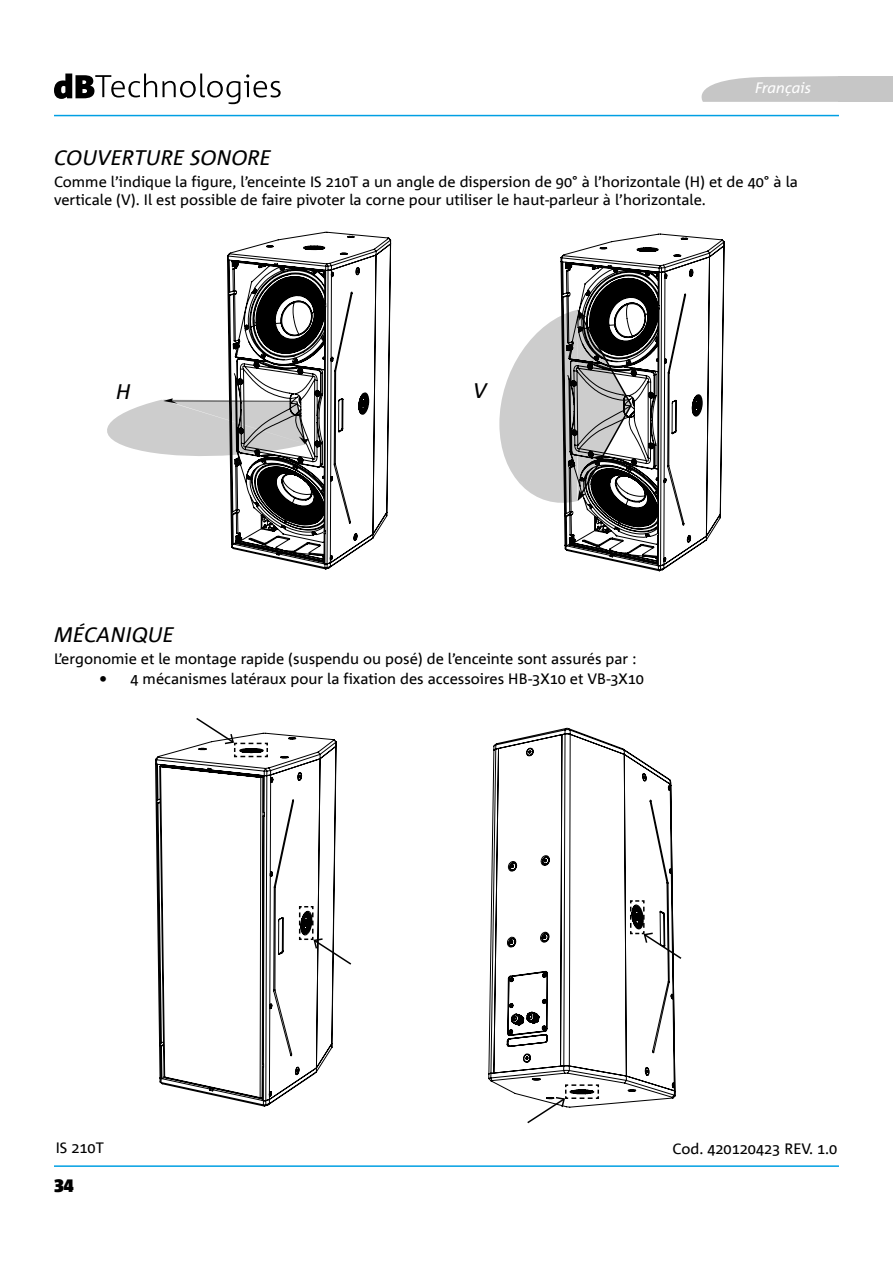
<style>
.page{position:relative;width:893px;height:1263px;background:#fff}
.page>*{position:absolute;margin:0;border:0;box-sizing:border-box;transform-origin:0 0}
.t1{font:italic 21px "Corpid Office";color:#000}
.t2{font:900 18px "Corpid";color:#000}
.t3{font:15px/18px "Corpid Office";color:#000}
.t4{font:italic 15px "Corpid Office";color:#fff}
</style>
<div class="page">
<hr style="left:54px;top:115px;width:785px;height:1px;background:#009fe3">
<svg style="left:54px;top:74px;width:103px;height:25px"></svg>
<svg style="left:163px;top:74px;width:118px;height:30px"></svg>
<svg style="left:701px;top:76px;width:138px;height:26px;background:#ccc"></svg>
<div style="left:839px;top:76px;width:54px;height:26px;background:#c6c6c6"></div>
<hr style="left:54px;top:1165px;width:785px;height:2px;background:#009fe3">
<svg style="left:499px;top:316px;width:61px;height:187px"></svg>
<svg style="left:107px;top:398px;width:120px;height:58px"></svg>
<svg style="left:560px;top:234px;width:165px;height:337px"></svg>
<svg style="left:227px;top:232px;width:164px;height:337px"></svg>
<svg style="left:155px;top:733px;width:182px;height:374px"></svg>
<svg style="left:488px;top:728px;width:187px;height:377px"></svg>
<svg style="left:195px;top:718px;width:74px;height:40px"></svg>
<svg style="left:298px;top:905px;width:54px;height:61px"></svg>
<svg style="left:629px;top:899px;width:53px;height:61px"></svg>
<svg style="left:526px;top:1084px;width:74px;height:40px"></svg>
<p class="t4" style="left:755px;top:80px;width:58px">Français</p>
<h1 class="t1" style="left:54px;top:146px;width:219px">COUVERTURE SONORE</h1>
<p class="t3" style="left:54px;top:173px;width:745px">Comme l’indique la figure, l’enceinte IS 210T a un angle de dispersion de 90° à l’horizontale (H) et de 40° à la verticale (V). Il est possible de faire pivoter la corne pour utiliser le haut-parleur à l’horizontale.</p>
<h1 class="t1" style="left:116px;top:380px;width:16px">H</h1>
<h1 class="t1" style="left:473px;top:380px;width:15px">V</h1>
<h1 class="t1" style="left:54px;top:623px;width:122px">MÉCANIQUE</h1>
<p class="t3" style="left:54px;top:650px;width:584px">L’ergonomie et le montage rapide (suspendu ou posé) de l’enceinte sont assurés par :</p>
<p class="t3" style="left:99px;top:670px;width:547px">• 4 mécanismes latéraux pour la fixation des accessoires HB-3X10 et VB-3X10</p>
<p class="t3" style="left:56px;top:1139px;width:50px">IS 210T</p>
<p class="t3" style="left:672px;top:1140px;width:166px">Cod. 420120423 REV. 1.0</p>
<p class="t2" style="left:54px;top:1173px;width:21px">34</p>
</div>
